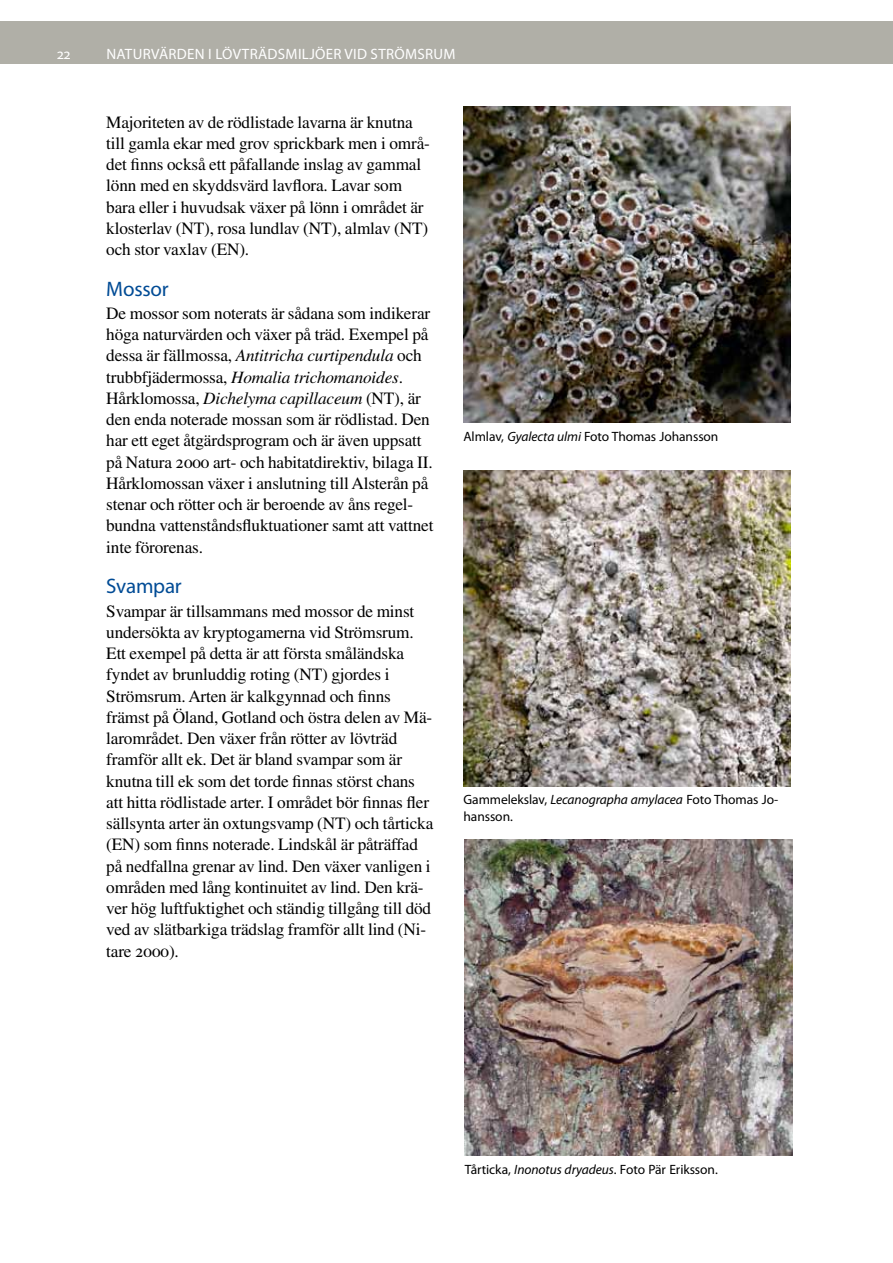
<style>
.page{position:relative;width:893px;height:1263px;background:#fff}
.page>*{position:absolute;margin:0;border:0;box-sizing:border-box;transform-origin:0 0}
.t1{font:21px "Myriad Pro";letter-spacing:-.01em;color:#004b95}
.t2{font:17.25px/21.3px "Times LT Std";letter-spacing:-.01em;color:#000}
.t3{font:15px "Myriad Pro";letter-spacing:.02em;color:#fff}
.t4{font:13.5px/16.5px "Myriad Pro";letter-spacing:-.005em;color:#000}
.s1{font-style:italic}
</style>
<div class="page">
<div style="left:0;top:21px;width:893px;height:43px;background:#b0afa7"></div>
<img style="left:464px;top:471px;width:327px;height:316px">
<img style="left:465px;top:840px;width:327px;height:315px">
<img style="left:464px;top:106px;width:327px;height:316px">
<p class="t3" style="left:57px;top:44px;width:15px">22</p>
<p class="t3" style="left:106px;top:44px;width:351px">Naturvärden i lövträdsmiljöer vid strömsrum</p>
<p class="t2" style="left:106px;top:111px;width:325px">Majoriteten av de rödlistade lavarna är knutna till gamla ekar med grov sprickbark men i områ&shy;det finns också ett påfallande inslag av gammal lönn med en skyddsvärd lavflora. Lavar som bara eller i huvudsak växer på lönn i området är klosterlav (NT), rosa lundlav (NT), almlav (NT) och stor vaxlav (EN).</p>
<p class="t1" style="left:106px;top:276px;width:64px">Mossor</p>
<p class="t2" style="left:106px;top:302px;width:329px">De mossor som noterats är sådana som indikerar höga naturvärden och växer på träd. Exempel på dessa är fällmossa, <span class="s1">Antitricha curtipendula</span> och trubbfjädermossa, <span class="s1">Homalia trichomanoides</span>.<br>Hårklomossa, <span class="s1">Dichelyma capillaceum</span> (NT), är den enda noterade mossan som är rödlistad. Den har ett eget åtgärdsprogram och är även uppsatt på Natura 2000 art- och habitatdirektiv, bilaga II.<br>Hårklomossan växer i anslutning till Alsterån på stenar och rötter och är beroende av åns regel&shy;bundna vattenståndsfluktuationer samt att vattnet inte förorenas.</p>
<p class="t1" style="left:106px;top:573px;width:77px">Svampar</p>
<p class="t2" style="left:106px;top:600px;width:329px">Svampar är tillsammans med mossor de minst undersökta av kryptogamerna vid Strömsrum.<br>Ett exempel på detta är att första småländska fyndet av brunluddig roting (NT) gjordes i Strömsrum. Arten är kalkgynnad och finns främst på Öland, Gotland och östra delen av Mä&shy;larområdet. Den växer från rötter av lövträd framför allt ek. Det är bland svampar som är knutna till ek som det torde finnas störst chans att hitta rödlistade arter. I området bör finnas fler sällsynta arter än oxtungsvamp (NT) och tårticka (EN) som finns noterade. Lindskål är påträffad på nedfallna grenar av lind. Den växer vanligen i områden med lång kontinuitet av lind. Den krä&shy;ver hög luftfuktighet och ständig tillgång till död ved av slätbarkiga trädslag framför allt lind (Ni&shy;tare 2000).</p>
<p class="t4" style="left:463px;top:428px;width:256px">Almlav, <span class="s1">Gyalecta ulmi</span> Foto Thomas Johansson</p>
<p class="t4" style="left:463px;top:791px;width:316px">Gammelekslav, <span class="s1">Lecanographa amylacea</span> Foto Thomas Jo&shy;hansson.</p>
<p class="t4" style="left:465px;top:1161px;width:253px">Tårticka, <span class="s1">Inonotus dryadeus</span>. Foto Pär Eriksson.</p>
</div>
